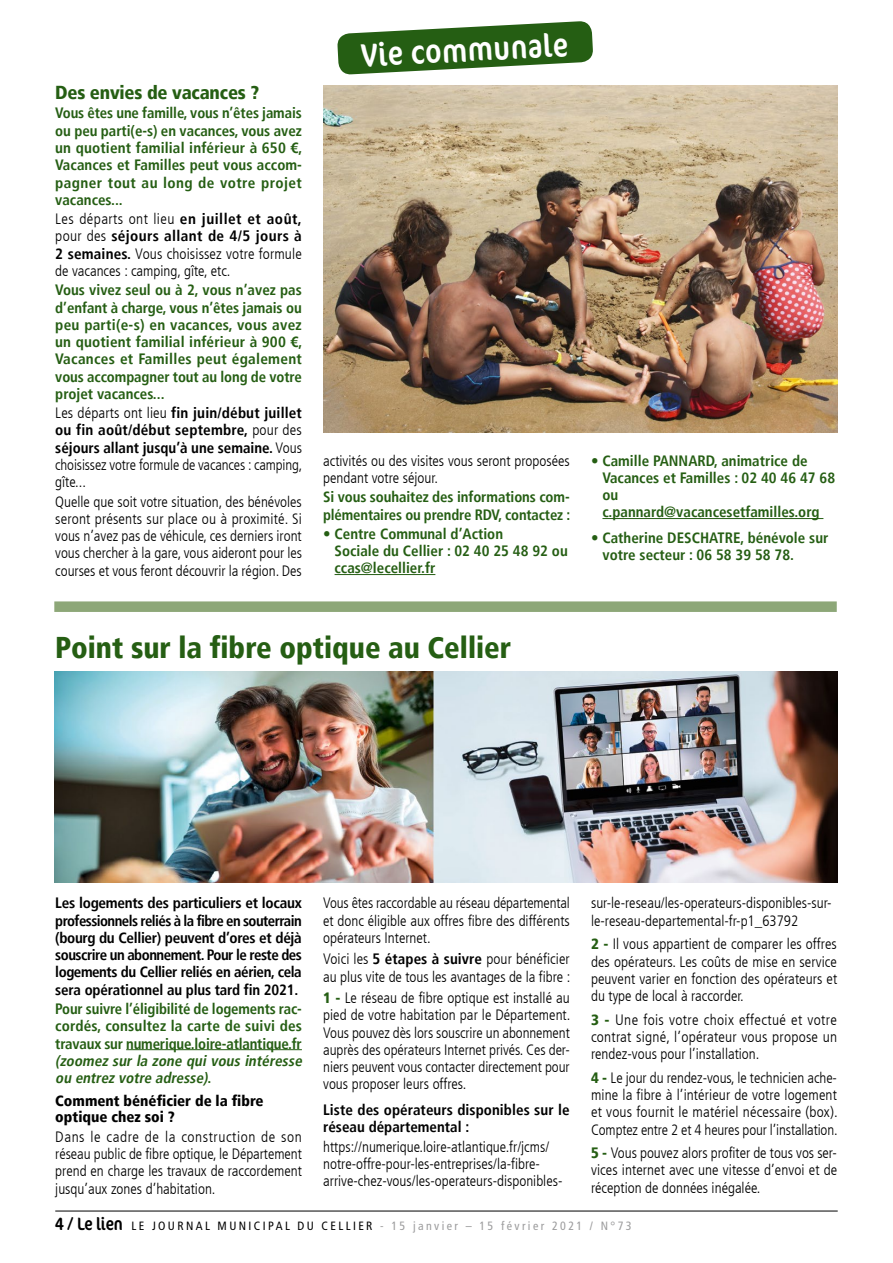
<style>
.page{position:relative;width:893px;height:1263px;background:#fff}
.page>*{position:absolute;margin:0;border:0;box-sizing:border-box;transform-origin:0 0}
.t1{font:condensed 33px "Cocon Pro";color:#fff}
.t2{font:900 condensed 30px "Frutiger LT";color:#255e13}
.t3{font:900 condensed 18.75px "Frutiger LT";letter-spacing:-.01em;color:#255e13}
.t4{font:300 condensed 15px/17.2px "Frutiger LT";color:#000;text-align:justify}
.t5{font:700 condensed 15px/17.2px "Frutiger LT";color:#255e13}
.t6{font:700 condensed 15px/17.2px "Frutiger LT";color:#000;text-align:justify}
.t7{font:italic 700 condensed 15px/17.2px "Frutiger LT";color:#255e13}
.t8{font:900 condensed 15px/16.5px "Frutiger LT";color:#000}
.t9{font:condensed 12px "Frutiger LT";letter-spacing:.2em;color:#9c9c9d}
.s1{font-weight:700}
.s2{font-style:normal}
.s3{font-weight:900;color:#255e13}
.s4{font-family:"Cocon Pro";font-size:18px;color:#000}
.s5{color:#000}
</style>
<div class="page">
<img style="left:323px;top:85px;width:515px;height:347px">
<hr style="left:55px;top:1211px;width:783px;height:1px;background:#000">
<div style="left:54px;top:601px;width:783px;height:11px;background:#8da778"></div>
<hr style="left:126px;top:1049px;width:176px;height:1px;background:#255e13">
<hr style="left:335px;top:574px;width:100px;height:1px;background:#255e13">
<hr style="left:602px;top:518px;width:221px;height:1px;background:#255e13">
<img style="left:54px;top:671px;width:783px;height:212px">
<svg style="left:337px;top:21px;width:256px;height:54px"></svg>
<p class="t3" style="left:55px;top:81px;width:205px">Des envies de vacances ?</p>
<p class="t5" style="left:55px;top:105px;width:249px;text-align:justify">Vous êtes une famille, vous n’êtes jamais ou peu parti(e-s) en vacances, vous avez un quotient familial inférieur à 650 €, Vacances et Familles peut vous accom&shy;pagner tout au long de votre projet vacances...</p>
<p class="t4" style="left:55px;top:211px;width:248px">Les départs ont lieu <span class="s1">en juillet et août, </span>pour des <span class="s1">séjours allant de 4/5 jours à 2 semaines.</span> Vous choisissez votre formule de vacances : camping, gîte, etc.</p>
<p class="t5" style="left:55px;top:281px;width:249px;text-align:justify">Vous vivez seul ou à 2, vous n’avez pas d’enfant à charge, vous n’êtes jamais ou peu parti(e-s) en vacances, vous avez un quotient familial inférieur à 900 €, Vacances et Familles peut également vous accompagner tout au long de votre projet vacances...</p>
<p class="t4" style="left:55px;top:405px;width:249px">Les départs ont lieu <span class="s1">fin juin/début juillet ou fin août/début septembre,</span> pour des <span class="s1">séjours allant jusqu’à une semaine.</span> Vous choisissez votre formule de vacances : camping, gîte...</p>
<p class="t4" style="left:55px;top:493px;width:248px">Quelle que soit votre situation, des bénévoles seront présents sur place ou à proximité. Si vous n’avez pas de véhicule, ces derniers iront vous chercher à la gare, vous aideront pour les courses et vous feront découvrir la région. Des</p>
<h1 class="t1" style="left:360px;top:33px;width:209px;rotate:-3deg">Vie communale</h1>
<p class="t4" style="left:323px;top:452px;width:248px">activités ou des visites vous seront proposées pendant votre séjour.</p>
<p class="t5" style="left:323px;top:488px;width:249px">Si vous souhaitez des informations com&shy;plémentaires ou prendre RDV, contactez :</p>
<p class="t5" style="left:335px;top:525px;width:235px;text-indent:-11px">• Centre Communal d’Action<br>Sociale du Cellier : 02 40 25 48 92 ou ccas@lecellier.fr</p>
<h2 class="t2" style="left:55px;top:630px;width:457px">Point sur la fibre optique au Cellier</h2>
<p class="t5" style="left:602px;top:452px;width:234px;text-indent:-11px">• Camille PANNARD, animatrice de<br>Vacances et Familles : 02 40 46 47 68 ou c.pannard@vacancesetfamilles.org</p>
<p class="t5" style="left:602px;top:529px;width:227px;text-indent:-11px">• Catherine DESCHATRE, bénévole sur votre secteur : 06 58 39 58 78.</p>
<p class="t6" style="left:55px;top:895px;width:248px">Les logements des particuliers et locaux professionnels reliés à la fibre en souterrain (bourg du Cellier) peuvent d’ores et déjà souscrire un abonnement. Pour le reste des logements du Cellier reliés en aérien, cela sera opérationnel au plus tard fin 2021.</p>
<p class="t5" style="left:55px;top:1000px;width:248px;text-align:justify">Pour suivre l’éligibilité de logements rac&shy;cordés, consultez la carte de suivi des travaux sur numerique.loire-atlantique.fr</p>
<p class="t7" style="left:55px;top:1052px;width:251px">(zoomez sur la zone qui vous intéresse ou entrez votre adresse)<span class="s2">.</span></p>
<p class="t8" style="left:55px;top:1092px;width:210px">Comment bénéficier de la fibre optique chez soi ?</p>
<p class="t4" style="left:55px;top:1128px;width:248px">Dans le cadre de la construction de son réseau public de fibre optique, le Département prend en charge les travaux de raccordement jusqu’aux zones d’habitation.</p>
<p class="t4" style="left:323px;top:895px;width:248px">Vous êtes raccordable au réseau départemental et donc éligible aux offres fibre des différents opérateurs Internet.</p>
<p class="t4" style="left:323px;top:951px;width:249px">Voici les <span class="s1">5 étapes à suivre</span> pour bénéficier au plus vite de tous les avantages de la fibre :</p>
<p class="t4" style="left:323px;top:989px;width:249px"><span class="s3">1 -</span> Le réseau de fibre optique est installé au pied de votre habitation par le Département.<br>Vous pouvez dès lors souscrire un abonnement auprès des opérateurs Internet privés. Ces der&shy;niers peuvent vous contacter directement pour vous proposer leurs offres.</p>
<p class="t6" style="left:323px;top:1101px;width:248px">Liste des opérateurs disponibles sur le réseau départemental :</p>
<p class="t4" style="left:323px;top:1138px;width:241px;text-align:left">https://numerique.loire-atlantique.fr/jcms/ notre-offre-pour-les-entreprises/la-fibre&shy;arrive-chez-vous/les-operateurs-disponibles-</p>
<p class="t4" style="left:591px;top:895px;width:242px">sur-le-reseau/les-operateurs-disponibles-sur&shy;le-reseau-departemental-fr-p1<span class="s1">_</span>63792</p>
<p class="t4" style="left:591px;top:936px;width:248px"><span class="s3">2 -</span> Il vous appartient de comparer les offres des opérateurs. Les coûts de mise en service peuvent varier en fonction des opérateurs et du type de local à raccorder.</p>
<p class="t4" style="left:591px;top:1011px;width:248px"><span class="s3">3 -</span> Une fois votre choix effectué et votre contrat signé, l’opérateur vous propose un rendez-vous pour l’installation.</p>
<p class="t4" style="left:591px;top:1069px;width:248px"><span class="s3">4 -</span> Le jour du rendez-vous, le technicien ache&shy;mine la fibre à l’intérieur de votre logement et vous fournit le matériel nécessaire (box).<br>Comptez entre 2 et 4 heures pour l’installation.</p>
<p class="t4" style="left:591px;top:1144px;width:248px"><span class="s3">5 -</span> Vous pouvez alors profiter de tous vos ser&shy;vices internet avec une vitesse d’envoi et de réception de données inégalée.</p>
<p class="t9" style="left:55px;top:1219px;width:578px"><span class="s4">4 / Le lien</span> <span class="s5">LE JOURNAL MUNICIPAL DU CELLIER</span> - 15 janvier – 15 février 2021 / N°73</p>
</div>
